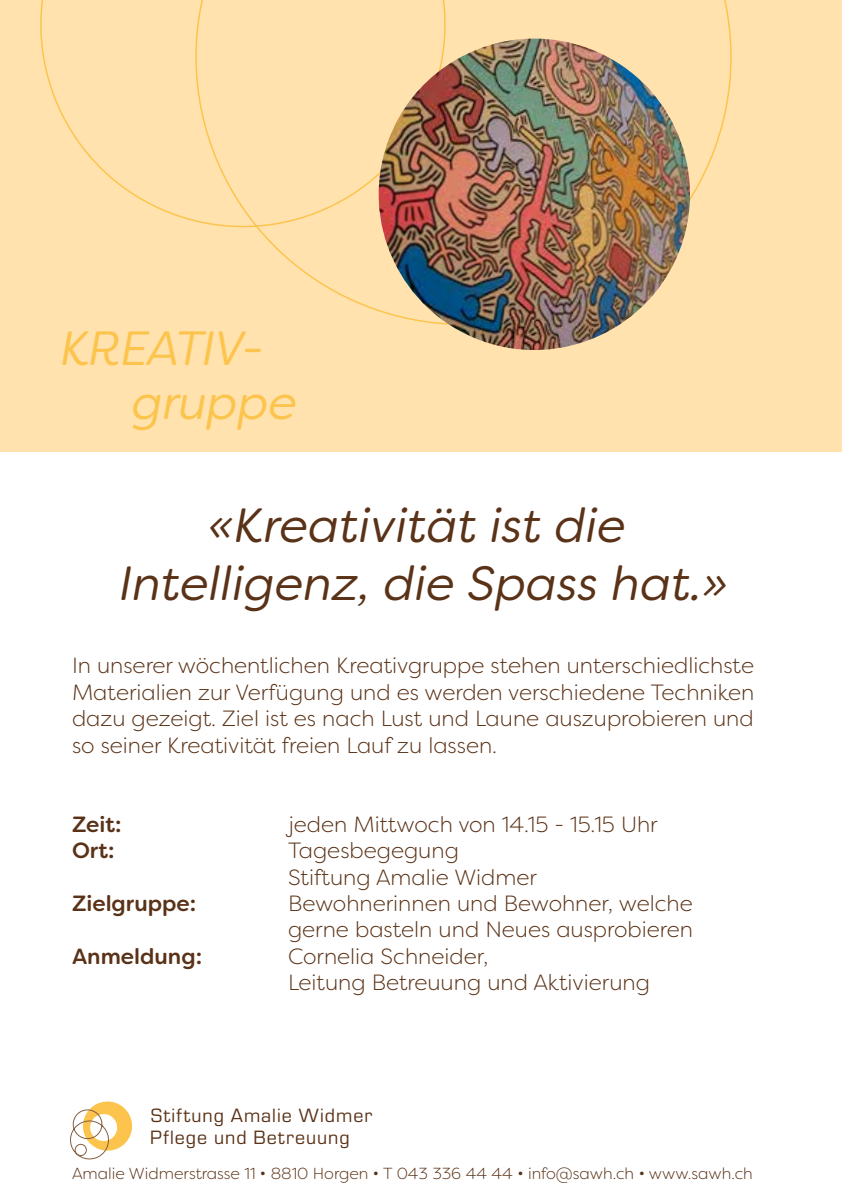
<style>
.page{position:relative;width:842px;height:1191px;background:#fff}
.page>*{position:absolute;margin:0;border:0;box-sizing:border-box;transform-origin:0 0}
.t1{font:italic 48px/57.6px "Filson Soft";color:#5a3217;text-align:center}
.t2{font:italic 48px/54px "Filson Soft";letter-spacing:-.02em;color:#fcc44c}
.t3{font:300 22px/26.4px "Filson Soft";color:#5a3217}
.t4{font:500 22px "Filson Soft";color:#5a3217}
.t5{font:20px/22px "Eurostile";letter-spacing:.05em;color:#5a3217}
.t6{font:300 16px "Filson Soft";color:#5a3217}
.s1{font-weight:400}
</style>
<div class="page">
<div style="left:0;top:0;width:842px;height:451px;background:#ffe2ad"></div>
<svg style="left:70px;top:1101px;width:63px;height:59px"></svg>
<svg style="left:40px;top:0;width:692px;height:304px"></svg>
<img style="left:359px;top:39px;width:351px;height:311px">
<h1 class="t2" style="left:132px;top:321px;width:167px;text-indent:-72px">KREATIV&shy;gruppe</h1>
<h1 class="t1" style="left:119px;top:496px;width:610px">«Kreativität ist die<br>Intelligenz, die Spass hat.»</h1>
<p class="t3" style="left:72px;top:652px;width:684px;text-align:justify">In unserer wöchentlichen Kreativgruppe stehen unterschiedlichste Materialien zur Verfügung und es werden verschiedene Techniken dazu gezeigt. Ziel ist es nach Lust und Laune auszuprobieren und so seiner Kreativität freien Lauf zu lassen.</p>
<p class="t4" style="left:72px;top:810px;width:51px">Zeit:</p>
<p class="t3" style="left:288px;top:810px;width:371px">jeden Mittwoch von 14.15 - 15.15 Uhr</p>
<p class="t4" style="left:72px;top:836px;width:44px">Ort:</p>
<p class="t3" style="left:288px;top:837px;width:250px">Tagesbegegung<br>Stiftung Amalie Widmer</p>
<p class="t4" style="left:72px;top:889px;width:126px">Zielgruppe:</p>
<p class="t3" style="left:288px;top:890px;width:406px">Bewohnerinnen und Bewohner, welche gerne basteln und Neues ausprobieren</p>
<p class="t4" style="left:72px;top:942px;width:132px">Anmeldung:</p>
<p class="t3" style="left:288px;top:942px;width:363px">Cornelia Schneider,<br>Leitung Betreuung und Aktivierung</p>
<p class="t5" style="left:150px;top:1103px;width:224px">Stiftung Amalie Widmer<br>Pflege und Betreuung</p>
<p class="t6" style="left:72px;top:1164px;width:682px">Amalie Widmerstrasse 11 <span class="s1">•</span> 8810 Horgen <span class="s1">•</span> T 043 336 44 44 <span class="s1">•</span> info@sawh.ch <span class="s1">•</span> www.sawh.ch</p>
</div>
